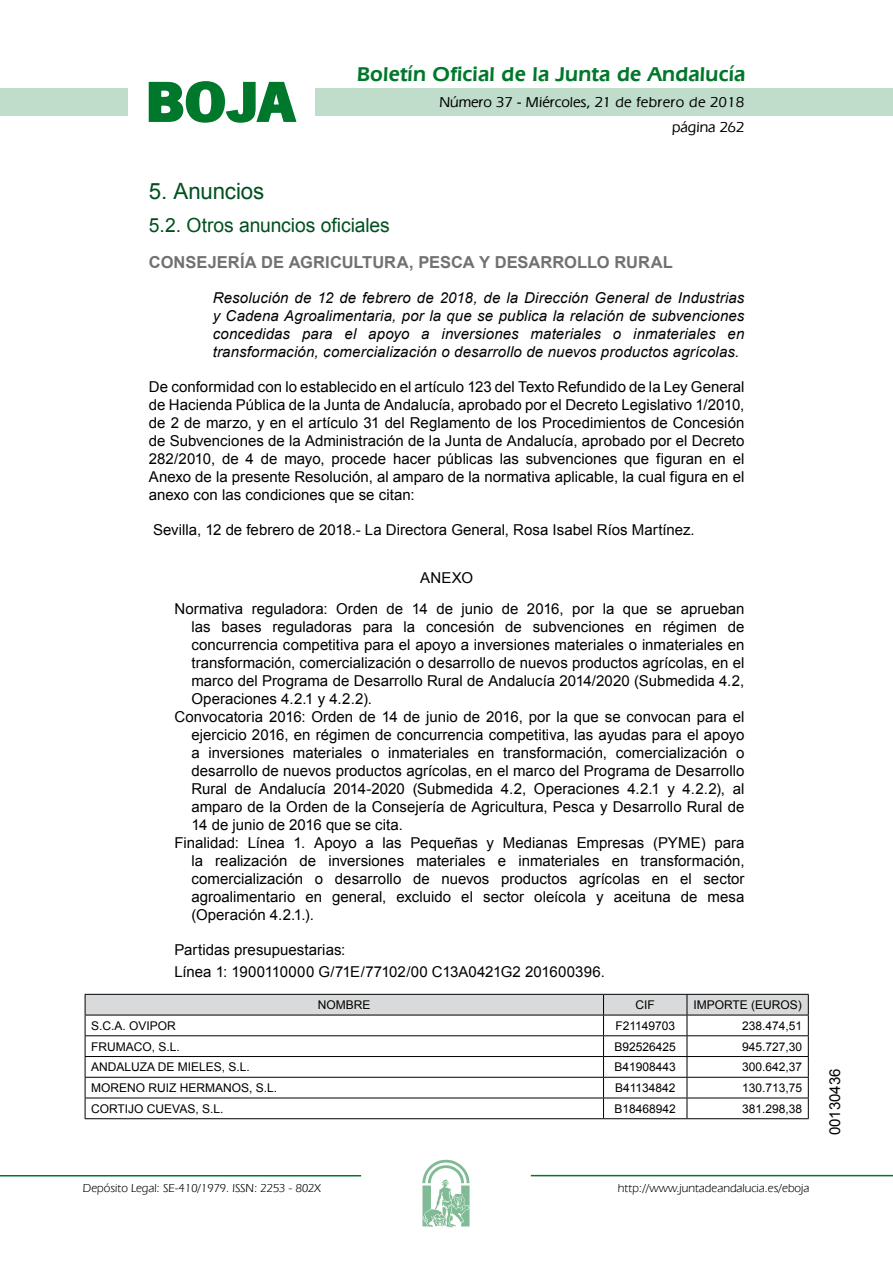
<style>
.page{position:relative;width:893px;height:1263px;background:#fff}
.page>*{position:absolute;margin:0;border:0;box-sizing:border-box;transform-origin:0 0}
.t1{font:700 57.75px "News Got T";color:#00782c;scale:1.14 1}
.t2{font:22.5px "Arial";letter-spacing:-.005em;color:#00501f}
.t3{font:600 21px "Eras IT Cby BT";letter-spacing:.01em;color:#00782c}
.t4{font:19.5px "Arial";letter-spacing:-.005em;color:#00501f}
.t5{font:700 16.5px "Arial";color:#707173}
.t6{font:15px/18px "Arial";color:#000}
.t7{font:italic 15px/18px "Arial";letter-spacing:.01em;color:#000;text-align:justify}
.t8{font:500 15px/24.5px "Eras IT Cby BT";color:#000;text-align:right}
.t9{font:12px "Arial";color:#000}
.t10{font:12px "Eras IT Cby BT";color:#000}
</style>
<div class="page">
<div style="left:315px;top:88px;width:577px;height:28px;background:#bfddca"></div>
<div style="left:0;top:88px;width:128px;height:28px;background:#bfddca"></div>
<hr style="left:0;top:1175px;width:361px;height:2px;background:#00782c">
<svg style="left:422px;top:1159px;width:47px;height:68px"></svg>
<hr style="left:531px;top:1175px;width:361px;height:1px;background:#00782c">
<svg style="left:148px;top:81px;width:149px;height:42px"></svg>
<svg style="left:85px;top:994px;width:723px;height:124px"></svg>
<hr style="left:85px;top:1118px;width:518px;height:1px;background:#000">
<hr style="left:603px;top:1118px;width:84px;height:1px;background:#000">
<hr style="left:687px;top:1118px;width:121px;height:1px;background:#000">
<h1 class="t1" style="left:145px;top:68px;width:133px">BOJA</h1>
<h3 class="t3" style="left:357px;top:62px;width:390px">Boletín Oficial de la Junta de Andalucía</h3>
<p class="t8" style="left:439px;top:90px;width:306px">Número 37 - Miércoles, 21 de febrero de 2018 página 262</p>
<h2 class="t2" style="left:149px;top:177px;width:117px">5. Anuncios</h2>
<h3 class="t4" style="left:149px;top:212px;width:242px">5.2. Otros anuncios oficiales</h3>
<p class="t5" style="left:149px;top:251px;width:525px">CONSEJERÍA DE AGRICULTURA, PESCA Y DESARROLLO RURAL</p>
<p class="t7" style="left:213px;top:289px;width:533px">Resolución de 12 de febrero de 2018, de la Dirección General de Industrias y Cadena Agroalimentaria, por la que se publica la relación de subvenciones concedidas para el apoyo a inversiones materiales o inmateriales en transformación, comercialización o desarrollo de nuevos productos agrícolas.</p>
<p class="t6" style="left:149px;top:378px;width:597px;text-align:justify">De conformidad con lo establecido en el artículo 123 del Texto Refundido de la Ley General de Hacienda Pública de la Junta de Andalucía, aprobado por el Decreto Legislativo 1/2010, de 2 de marzo, y en el artículo 31 del Reglamento de los Procedimientos de Concesión de Subvenciones de la Administración de la Junta de Andalucía, aprobado por el Decreto 282/2010, de 4 de mayo, procede hacer públicas las subvenciones que figuran en el Anexo de la presente Resolución, al amparo de la normativa aplicable, la cual figura en el anexo con las condiciones que se citan:</p>
<p class="t6" style="left:153px;top:521px;width:543px">Sevilla, 12 de febrero de 2018.- La Directora General, Rosa Isabel Ríos Martínez.</p>
<p class="t6" style="left:174px;top:562px;width:571px;line-height:30.8px;text-indent:246px">ANEXO<br>Normativa reguladora: Orden de 14 de junio de 2016, por la que se aprueban</p>
<p class="t6" style="left:191px;top:618px;width:554px">las bases reguladoras para la concesión de subvenciones en régimen de</p>
<p class="t6" style="left:191px;top:636px;width:554px">concurrencia competitiva para el apoyo a inversiones materiales o inmateriales en</p>
<p class="t6" style="left:191px;top:654px;width:554px">transformación, comercialización o desarrollo de nuevos productos agrícolas, en el</p>
<p class="t6" style="left:191px;top:672px;width:554px">marco del Programa de Desarrollo Rural de Andalucía 2014/2020 (Submedida 4.2,</p>
<p class="t6" style="left:191px;top:690px;width:182px">Operaciones 4.2.1 y 4.2.2).</p>
<p class="t6" style="left:174px;top:708px;width:571px">Convocatoria 2016: Orden de 14 de junio de 2016, por la que se convocan para el</p>
<p class="t6" style="left:191px;top:726px;width:554px">ejercicio 2016, en régimen de concurrencia competitiva, las ayudas para el apoyo</p>
<p class="t6" style="left:191px;top:744px;width:554px">a inversiones materiales o inmateriales en transformación, comercialización o</p>
<p class="t6" style="left:191px;top:762px;width:554px">desarrollo de nuevos productos agrícolas, en el marco del Programa de Desarrollo</p>
<p class="t6" style="left:191px;top:780px;width:554px">Rural de Andalucía 2014-2020 (Submedida 4.2, Operaciones 4.2.1 y 4.2.2), al</p>
<p class="t6" style="left:191px;top:798px;width:554px">amparo de la Orden de la Consejería de Agricultura, Pesca y Desarrollo Rural de</p>
<p class="t6" style="left:191px;top:816px;width:213px">14 de junio de 2016 que se cita.</p>
<p class="t6" style="left:174px;top:834px;width:571px">Finalidad: Línea 1. Apoyo a las Pequeñas y Medianas Empresas (PYME) para</p>
<p class="t6" style="left:191px;top:852px;width:554px">la realización de inversiones materiales e inmateriales en transformación,</p>
<p class="t6" style="left:191px;top:870px;width:554px">comercialización o desarrollo de nuevos productos agrícolas en el sector</p>
<p class="t6" style="left:191px;top:888px;width:554px">agroalimentario en general, excluido el sector oleícola y aceituna de mesa</p>
<p class="t6" style="left:191px;top:906px;width:124px">(Operación 4.2.1.).</p>
<p class="t6" style="left:174px;top:938px;width:432px;line-height:22.2px">Partidas presupuestarias:<br>Línea 1: 1900110000 G/71E/77102/00 C13A0421G2 201600396.</p>
<p class="t9" style="left:318px;top:997px;width:54px">NOMBRE</p>
<p class="t9" style="left:635px;top:997px;width:21px">CIF</p>
<p class="t9" style="left:693px;top:997px;width:110px">IMPORTE (EUROS)</p>
<p class="t9" style="left:91px;top:1018px;width:86px">S.C.A. OVIPOR</p>
<p class="t9" style="left:615px;top:1018px;width:61px">F21149703</p>
<p class="t9" style="left:742px;top:1018px;width:62px">238.474,51</p>
<p class="t9" style="left:91px;top:1038px;width:90px">FRUMACO, S.L.</p>
<p class="t9" style="left:614px;top:1038px;width:63px">B92526425</p>
<p class="t9" style="left:742px;top:1038px;width:62px">945.727,30</p>
<p class="t9" style="left:91px;top:1059px;width:160px">ANDALUZA DE MIELES, S.L.</p>
<p class="t9" style="left:614px;top:1059px;width:63px">B41908443</p>
<p class="t9" style="left:742px;top:1059px;width:62px">300.642,37</p>
<p class="t9" style="left:91px;top:1080px;width:188px">MORENO RUIZ HERMANOS, S.L.</p>
<p class="t9" style="left:615px;top:1080px;width:62px">B41134842</p>
<p class="t9" style="left:742px;top:1080px;width:62px">130.713,75</p>
<p class="t9" style="left:91px;top:1101px;width:134px">CORTIJO CUEVAS, S.L.</p>
<p class="t9" style="left:614px;top:1101px;width:63px">B18468942</p>
<p class="t9" style="left:742px;top:1101px;width:62px">381.298,38</p>
<p class="t10" style="left:83px;top:1181px;width:239px">Depósito Legal: SE-410/1979. ISSN: 2253 - 802X</p>
<p class="t10" style="left:618px;top:1181px;width:193px">http://www.juntadeandalucia.es/eboja</p>
<p class="t6" style="left:826px;top:1135px;width:68px;rotate:-90deg">00130436</p>
</div>
